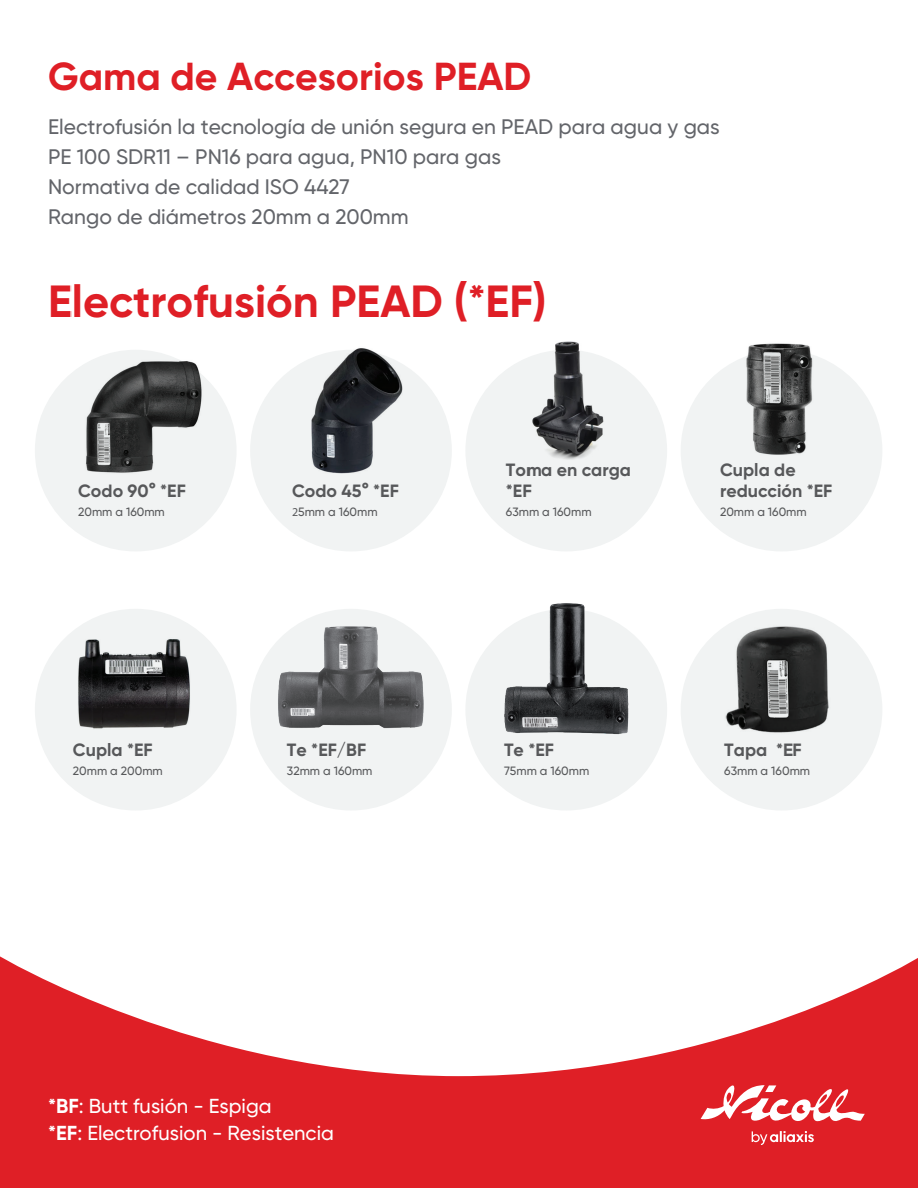
<style>
.page{position:relative;width:918px;height:1188px;background:#fff}
.page>*{position:absolute;margin:0;border:0;box-sizing:border-box;transform-origin:0 0}
.t1{font:700 45px "Gilroy";color:#df1f26}
.t2{font:700 39px "Gilroy";color:#df1f26}
.t3{font:500 21px/30px "Gilroy";color:#63656a}
.t4{font:500 20.25px/27px "Gilroy";color:#fff}
.t5{font:700 17.7px/21.3px "Gilroy";color:#57585a}
.t6{font:500 12px "Gilroy";color:#57585a}
.s1{font-family:"Myriad Pro";font-weight:400}
.s2{font-weight:700}
</style>
<div class="page">
<svg style="left:0;top:956px;width:918px;height:232px;fill:#df1f26"></svg>
<svg style="left:701px;top:1084px;width:164px;height:61px"></svg>
<div style="left:465px;top:350px;width:202px;height:201px;background:#f1f3f3;border-radius:50%"></div>
<div style="left:35px;top:350px;width:202px;height:201px;background:#f1f3f3;border-radius:50%"></div>
<div style="left:681px;top:350px;width:201px;height:201px;background:#f1f3f3;border-radius:50%"></div>
<div style="left:250px;top:350px;width:202px;height:201px;background:#f1f3f3;border-radius:50%"></div>
<div style="left:35px;top:609px;width:202px;height:202px;background:#f1f3f3;border-radius:50%"></div>
<div style="left:250px;top:609px;width:202px;height:202px;background:#f1f3f3;border-radius:50%"></div>
<div style="left:465px;top:609px;width:202px;height:202px;background:#f1f3f3;border-radius:50%"></div>
<img style="left:504px;top:603px;width:125px;height:132px">
<img style="left:278px;top:626px;width:146px;height:103px">
<div style="left:681px;top:609px;width:201px;height:202px;background:#f1f3f3;border-radius:50%"></div>
<img style="left:80px;top:361px;width:122px;height:112px">
<img style="left:311px;top:348px;width:92px;height:126px">
<img style="left:532px;top:341px;width:72px;height:119px">
<img style="left:746px;top:343px;width:69px;height:112px">
<img style="left:78px;top:639px;width:112px;height:90px">
<img style="left:709px;top:623px;width:125px;height:110px">
<h2 class="t2" style="left:48px;top:52px;width:485px">Gama de Accesorios PEAD</h2>
<p class="t3" style="left:48px;top:111px;width:673px">Electrofusión la tecnología de unión segura en PEAD para agua y gas PE 100 SDR11 – PN16 para agua, PN10 para gas<br>Normativa de calidad ISO 4427<br>Rango de diámetros 20mm a 200mm</p>
<h1 class="t1" style="left:48px;top:273px;width:500px">Electrofusión PEAD (*EF)</h1>
<p class="t5" style="left:78px;top:480px;width:109px">Codo 90° *EF</p>
<p class="t6" style="left:78px;top:505px;width:88px">20mm a 160mm</p>
<p class="t5" style="left:73px;top:739px;width:81px">Cupla *EF</p>
<p class="t6" style="left:73px;top:764px;width:91px">20mm a 200mm</p>
<p class="t5" style="left:292px;top:480px;width:108px">Codo 45° *EF</p>
<p class="t6" style="left:292px;top:505px;width:87px"><span class="s1">2</span>5mm a 160mm</p>
<p class="t5" style="left:287px;top:739px;width:81px">Te *EF/BF</p>
<p class="t6" style="left:287px;top:764px;width:87px">32mm a 160mm</p>
<p class="t5" style="left:506px;top:459px;width:127px">Toma en carga *EF</p>
<p class="t6" style="left:506px;top:505px;width:87px">63mm a 160mm</p>
<p class="t5" style="left:504px;top:739px;width:52px">Te *EF</p>
<p class="t6" style="left:504px;top:764px;width:87px">75mm a 160mm</p>
<p class="t5" style="left:720px;top:459px;width:114px">Cupla de reducción *EF</p>
<p class="t6" style="left:720px;top:505px;width:88px">20mm a 160mm</p>
<p class="t5" style="left:724px;top:739px;width:79px">Tapa *EF</p>
<p class="t6" style="left:724px;top:764px;width:87px">63mm a 160mm</p>
<p class="t4" style="left:48px;top:1092px;width:287px"><span class="s2">*BF</span>: Butt fusión - Espiga<br><span class="s2">*EF</span>: Electrofusion - Resistencia</p>
</div>
